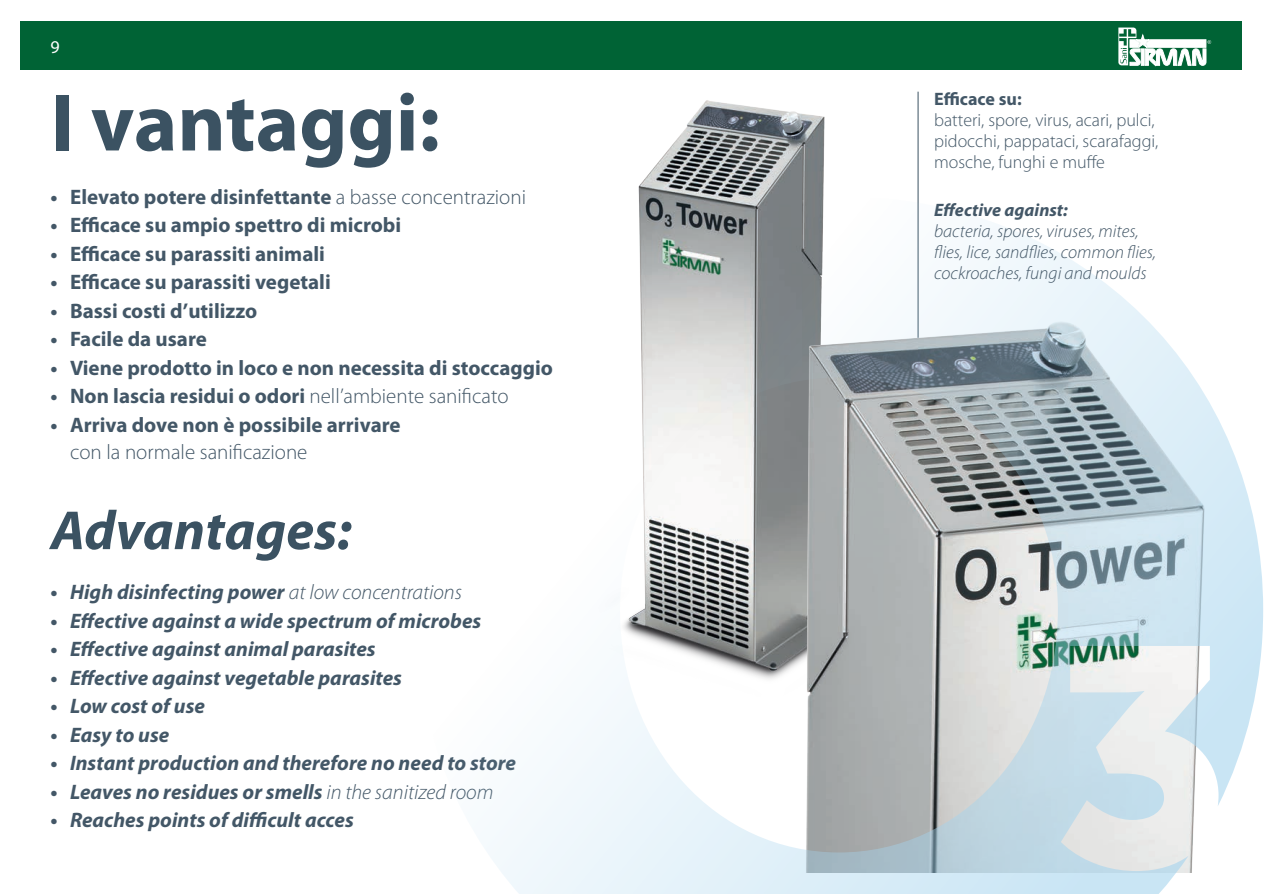
<style>
.page{position:relative;width:1264px;height:894px;background:#fff}
.page>*{position:absolute;margin:0;border:0;box-sizing:border-box;transform-origin:0 0}
.t1{font:700 82.5px "Myriad Pro";color:#3b5262}
.t2{font:italic 700 55.5px "Myriad Pro";color:#3b5262}
.t3{font:700 21px "Myriad Pro";color:#435767}
.t4{font:italic 700 21px "Myriad Pro";color:#435767}
.t5{font:300 21px "Myriad Pro";color:#435767}
.t6{font:italic 300 18px/21px "Myriad Pro";color:#435767}
.t7{font:300 18px/21px "Myriad Pro";color:#435767}
.t8{font:italic 700 18px "Myriad Pro";color:#435767}
.t9{font:700 18px "Myriad Pro";color:#435767}
.t10{font:18px "Myriad Pro";color:#fff}
.s1{font-weight:300}
</style>
<div class="page">
<hr style="left:917px;top:92px;width:1px;height:307px;background:#3b5262">
<div style="left:21px;top:22px;width:1220px;height:48px;background:#006335"></div>
<img style="left:571px;top:21px;width:309px;height:175px">
<img style="left:701px;top:121px;width:562px;height:519px">
<svg style="left:484px;top:196px;width:778px;height:698px"></svg>
<svg style="left:1118px;top:28px;width:92px;height:38px"></svg>
<p class="t10" style="left:50px;top:35px;width:11px">9</p>
<h1 class="t1" style="left:50px;top:76px;width:391px">I vantaggi:</h1>
<p class="t3" style="left:50px;top:185px;width:477px">• Elevato potere disinfettante <span class="s1">a basse concentrazioni</span></p>
<p class="t3" style="left:50px;top:213px;width:352px">• Efficace su ampio spettro di microbi</p>
<p class="t3" style="left:50px;top:242px;width:276px">• Efficace su parassiti animali</p>
<p class="t3" style="left:50px;top:270px;width:282px">• Efficace su parassiti vegetali</p>
<p class="t3" style="left:50px;top:299px;width:208px">• Bassi costi d’utilizzo</p>
<p class="t3" style="left:50px;top:327px;width:158px">• Facile da usare</p>
<p class="t3" style="left:50px;top:356px;width:504px">• Viene prodotto in loco e non necessita di stoccaggio</p>
<p class="t3" style="left:50px;top:384px;width:459px">• Non lascia residui o odori <span class="s1">nell’ambiente sanificato</span></p>
<p class="t3" style="left:50px;top:413px;width:351px">• Arriva dove non è possibile arrivare</p>
<p class="t5" style="left:70px;top:440px;width:239px">con la normale sanificazione</p>
<h2 class="t2" style="left:50px;top:500px;width:302px">Advantages:</h2>
<p class="t4" style="left:50px;top:581px;width:413px">• High disinfecting power <span class="s1">at low concentrations</span></p>
<p class="t4" style="left:50px;top:609px;width:432px">• Effective against a wide spectrum of microbes</p>
<p class="t4" style="left:50px;top:638px;width:326px">• Effective against animal parasites</p>
<p class="t4" style="left:50px;top:666px;width:353px">• Effective against vegetable parasites</p>
<p class="t4" style="left:50px;top:695px;width:156px">• Low cost of use</p>
<p class="t4" style="left:50px;top:723px;width:120px">• Easy to use</p>
<p class="t4" style="left:50px;top:752px;width:467px">• Instant production and therefore no need to store</p>
<p class="t4" style="left:50px;top:780px;width:444px">• Leaves no residues or smells <span class="s1">in the sanitized room</span></p>
<p class="t4" style="left:50px;top:809px;width:305px">• Reaches points of difficult acces</p>
<p class="t9" style="left:934px;top:89px;width:89px">Efficace su:</p>
<p class="t7" style="left:934px;top:110px;width:225px">batteri, spore, virus, acari, pulci, pidocchi, pappataci, scarafaggi, mosche, funghi e muffe</p>
<p class="t8" style="left:934px;top:200px;width:135px">Effective against:</p>
<p class="t6" style="left:934px;top:221px;width:223px">bacteria, spores, viruses, mites, flies, lice, sandflies, common flies, cockroaches, fungi and moulds</p>
</div>
